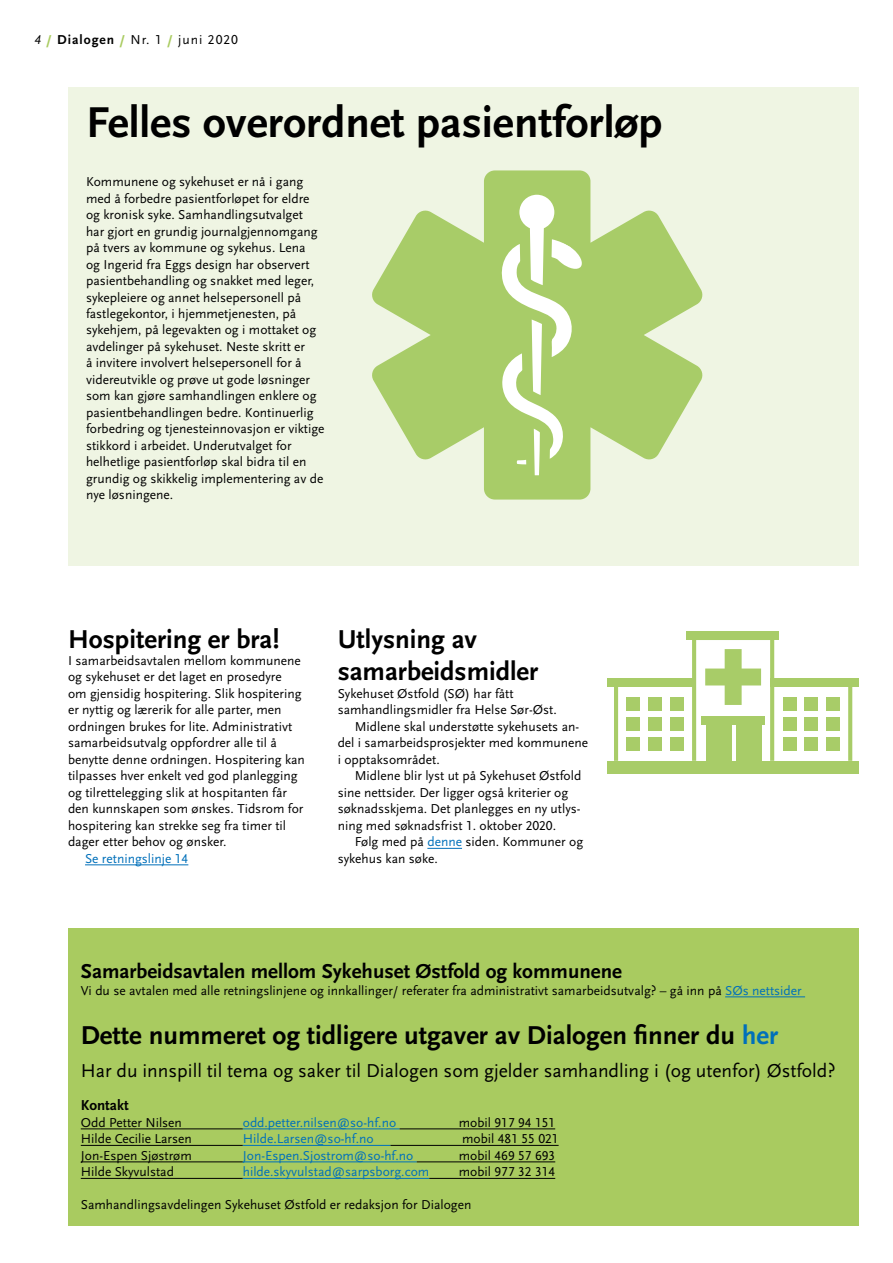
<style>
.page{position:relative;width:893px;height:1263px;background:#fff}
.page>*{position:absolute;margin:0;border:0;box-sizing:border-box;transform-origin:0 0}
.t1{font:700 45px "Scala Sans";color:#000}
.t2{font:700 27px/32.4px "Scala Sans";color:#000}
.t3{font:700 21px "Scala Sans";color:#000}
.t4{font:19.5px "Scala Sans LF";color:#000}
.t5{font:700 15px "Scala Sans LF";color:#000}
.t6{font:13.5px/16.5px "Scala Sans LF";color:#000}
.t7{font:13.5px "Scala Sans LF";color:#0070ba}
.t8{font:13.5px "Scala Sans LF";letter-spacing:.075em;color:#000}
.s1{font-style:italic}
.s2{font-weight:700;color:#a9cb60}
.s3{font-weight:700}
.s4{color:#0070ba}
</style>
<div class="page">
<div style="left:68px;top:87px;width:791px;height:479px;background:#eff5e3"></div>
<div style="left:68px;top:929px;width:791px;height:297px;background:#a9cb60"></div>
<hr style="left:725px;top:996px;width:80px;height:1px;background:#0070ba">
<hr style="left:81px;top:1128px;width:162px;height:1px;background:#000">
<hr style="left:243px;top:1128px;width:157px;height:1px;background:#0070ba">
<hr style="left:400px;top:1128px;width:155px;height:1px;background:#000">
<hr style="left:81px;top:1145px;width:162px;height:1px;background:#000">
<hr style="left:243px;top:1145px;width:147px;height:1px;background:#0070ba">
<hr style="left:390px;top:1145px;width:169px;height:1px;background:#000">
<hr style="left:81px;top:1161px;width:162px;height:1px;background:#000">
<hr style="left:243px;top:1161px;width:174px;height:1px;background:#0070ba">
<hr style="left:417px;top:1161px;width:138px;height:1px;background:#000">
<hr style="left:81px;top:1178px;width:162px;height:1px;background:#000">
<hr style="left:243px;top:1178px;width:186px;height:1px;background:#0070ba">
<hr style="left:429px;top:1178px;width:126px;height:1px;background:#000">
<hr style="left:427px;top:848px;width:35px;height:1px;background:#0070ba">
<hr style="left:85px;top:864px;width:103px;height:1px;background:#0070ba">
<svg style="left:372px;top:170px;width:331px;height:330px;fill:#a8cc68"></svg>
<div style="left:519px;top:195px;width:35px;height:35px;background:#fff;border-radius:50%"></div>
<svg style="left:499px;top:217px;width:85px;height:258px;background:#bfd991"></svg>
<div style="left:607px;top:761px;width:252px;height:13px;background:#a8cc68"></div>
<svg style="left:614px;top:640px;width:238px;height:121px"></svg>
<div style="left:686px;top:631px;width:93px;height:9px;background:#a8cc68"></div>
<div style="left:607px;top:678px;width:89px;height:9px;background:#a8cc68"></div>
<div style="left:701px;top:716px;width:64px;height:8px;background:#a8cc68"></div>
<div style="left:770px;top:678px;width:89px;height:9px;background:#a8cc68"></div>
<p class="t8" style="left:34px;top:32px;width:205px"><span class="s1">4</span> <span class="s2">/</span> <span class="s3">Dialogen</span> <span class="s2">/</span> Nr. 1 <span class="s2">/</span> juni 2020</p>
<h1 class="t1" style="left:86px;top:98px;width:578px">Felles overordnet pasientforløp</h1>
<p class="t6" style="left:86px;top:174px;width:240px">Kommunene og sykehuset er nå i gang med å forbedre pasientforløpet for eldre og kronisk syke. Samhandlingsutvalget<br>har gjort en grundig journalgjennomgang på tvers av kommune og sykehus. Lena<br>og Ingerid fra Eggs design har observert pasientbehandling og snakket med leger, sykepleiere og annet helsepersonell på fastlegekontor, i hjemmetjenesten, på sykehjem, på legevakten og i mottaket og avdelinger på sykehuset. Neste skritt er<br>å invitere involvert helsepersonell for å videreutvikle og prøve ut gode løsninger som kan gjøre samhandlingen enklere og pasientbehandlingen bedre. Kontinuerlig forbedring og tjenesteinnovasjon er viktige stikkord i arbeidet. Underutvalget for helhetlige pasientforløp skal bidra til en grundig og skikkelig implementering av de nye løsningene.</p>
<h2 class="t2" style="left:68px;top:624px;width:213px">Hospitering er bra!</h2>
<p class="t6" style="left:68px;top:652px;width:238px">I samarbeidsavtalen mellom kommunene og sykehuset er det laget en prosedyre<br>om gjensidig hospitering. Slik hospitering er nyttig og lærerik for alle parter, men ordningen brukes for lite. Administrativt samarbeidsutvalg oppfordrer alle til å benytte denne ordningen. Hospitering kan tilpasses hver enkelt ved god planlegging og tilrettelegging slik at hospitanten får den kunnskapen som ønskes. Tidsrom for hospitering kan strekke seg fra timer til dager etter behov og ønsker.</p>
<p class="t7" style="left:85px;top:851px;width:105px">Se retningslinje 14</p>
<h2 class="t2" style="left:338px;top:624px;width:202px">Utlysning av samarbeidsmidler</h2>
<p class="t6" style="left:338px;top:685px;width:177px">Sykehuset Østfold (SØ) har fått</p>
<p class="t6" style="left:338px;top:702px;width:221px">samhandlingsmidler fra Helse Sør-Øst.</p>
<p class="t6" style="left:355px;top:718px;width:226px">Midlene skal understøtte sykehusets an-</p>
<p class="t6" style="left:338px;top:735px;width:252px">del i samarbeidsprosjekter med kommunene</p>
<p class="t6" style="left:338px;top:751px;width:104px">i opptaksområdet.</p>
<p class="t6" style="left:355px;top:768px;width:228px">Midlene blir lyst ut på Sykehuset Østfold</p>
<p class="t6" style="left:338px;top:784px;width:232px">sine nettsider. Der ligger også kriterier og</p>
<p class="t6" style="left:338px;top:801px;width:244px">søknadsskjema. Det planlegges en ny utlys-</p>
<p class="t6" style="left:338px;top:817px;width:220px">ning med søknadsfrist 1. oktober 2020.</p>
<p class="t6" style="left:355px;top:834px;width:230px">Følg med på <span class="s4">denne</span> siden. Kommuner og</p>
<p class="t6" style="left:338px;top:850px;width:102px">sykehus kan søke.</p>
<h3 class="t3" style="left:81px;top:960px;width:543px">Samarbeidsavtalen mellom Sykehuset Østfold og kommunene</h3>
<p class="t6" style="left:81px;top:982px;width:722px">Vi du se avtalen med alle retningslinjene og innkallinger/ referater fra administrativt samarbeidsutvalg? – gå inn på <span class="s4">SØs nettsider</span></p>
<h2 class="t2" style="left:81px;top:1020px;width:699px">Dette nummeret og tidligere utgaver av Dialogen finner du <span class="s4">her</span></h2>
<h3 class="t4" style="left:81px;top:1060px;width:756px">Har du innspill til tema og saker til Dialogen som gjelder samhandling i (og utenfor) Østfold?</h3>
<p class="t5" style="left:81px;top:1097px;width:49px">Kontakt</p>
<p class="t6" style="left:81px;top:1114px;width:103px">Odd Petter Nilsen</p>
<p class="t7" style="left:243px;top:1115px;width:155px">odd.petter.nilsen@so-hf.no</p>
<p class="t6" style="left:459px;top:1114px;width:98px">mobil 917 94 151</p>
<p class="t6" style="left:81px;top:1131px;width:113px">Hilde Cecilie Larsen</p>
<p class="t7" style="left:243px;top:1131px;width:132px">Hilde.Larsen@so-hf.no</p>
<p class="t6" style="left:462px;top:1131px;width:98px">mobil 481 55 021</p>
<p class="t6" style="left:81px;top:1147px;width:113px">Jon-Espen Sjøstrøm</p>
<p class="t7" style="left:243px;top:1148px;width:172px">Jon-Espen.Sjostrom@so-hf.no</p>
<p class="t6" style="left:459px;top:1147px;width:98px">mobil 469 57 693</p>
<p class="t6" style="left:81px;top:1164px;width:95px">Hilde Skyvulstad</p>
<p class="t7" style="left:243px;top:1164px;width:188px">hilde.skyvulstad@sarpsborg.com</p>
<p class="t6" style="left:459px;top:1164px;width:98px">mobil 977 32 314</p>
<p class="t6" style="left:81px;top:1197px;width:392px">Samhandlingsavdelingen Sykehuset Østfold er redaksjon for Dialogen</p>
</div>
